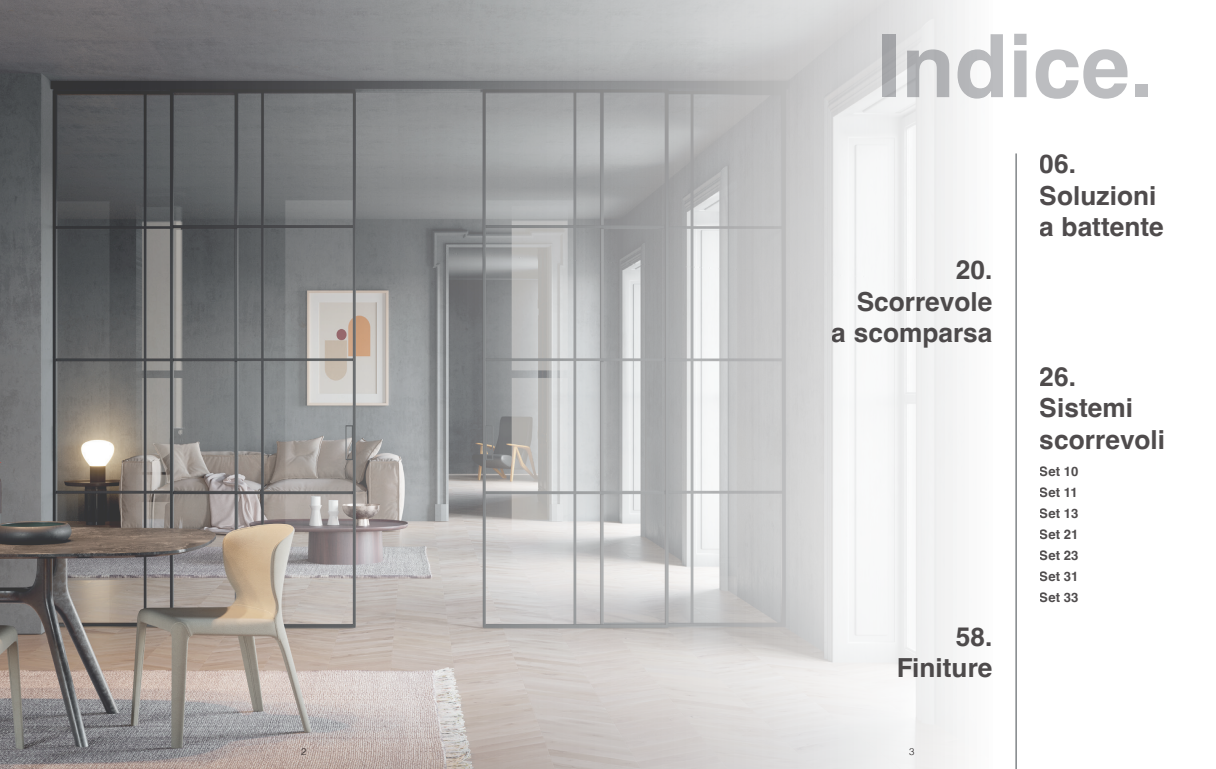
<style>
.page{position:relative;width:1216px;height:769px;background:#fff}
.page>*{position:absolute;margin:0;border:0;box-sizing:border-box;transform-origin:0 0}
.t1{font:700 87.5px "Helvetica";color:#bcbdc0}
.t2{font:700 26.25px/31.5px "Helvetica";color:#231f20}
.t3{font:700 13.12px/21px "Helvetica";color:#231f20;text-align:justify}
.t4{font:300 9.62px "Helvetica";color:#231f20}
</style>
<div class="page">
<img style="left:0;top:0;width:965px;height:769px">
<hr style="left:1015px;top:153px;width:1px;height:616px;background:#12191f">
<h1 class="t1" style="left:877px;top:13px;width:279px">Indice.</h1>
<p class="t2" style="left:831px;top:257px;width:162px;text-align:right">20.<br>Scorrevole<br>a scomparsa</p>
<p class="t2" style="left:896px;top:624px;width:98px;text-align:right">58.<br>Finiture</p>
<p class="t4" style="left:301px;top:743px;width:7px">2</p>
<p class="t4" style="left:909px;top:743px;width:7px">3</p>
<p class="t2" style="left:1039px;top:151px;width:125px">06.<br>Soluzioni a battente</p>
<p class="t2" style="left:1039px;top:363px;width:127px">26.<br>Sistemi scorrevoli</p>
<p class="t3" style="left:1039px;top:462px;width:40px">Set 10<br>Set 11<br>Set 13<br>Set 21<br>Set 23<br>Set 31<br>Set 33</p>
</div>
